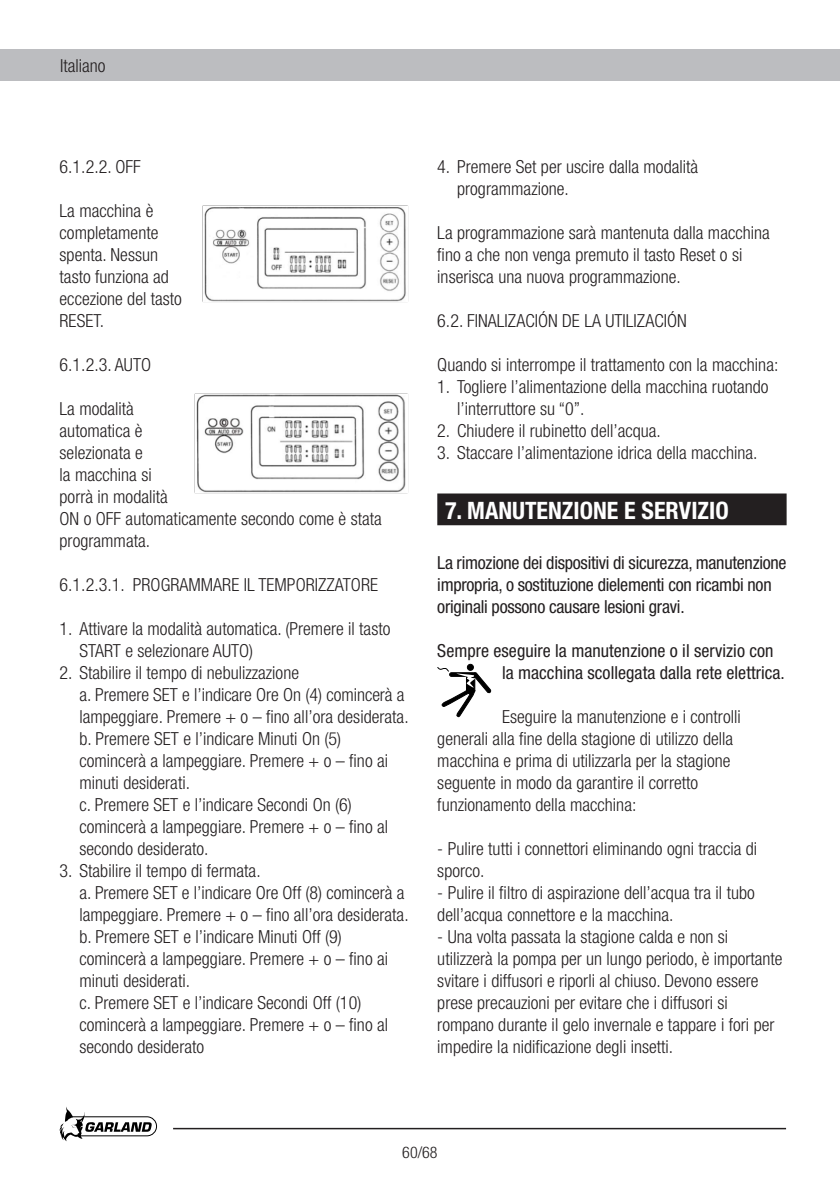
<style>
.page{position:relative;width:840px;height:1191px;background:#fff}
.page>*{position:absolute;margin:0;border:0;box-sizing:border-box;transform-origin:0 0}
.t1{font:700 condensed 24px "Helvetica Neue";color:#fff}
.t2{font:300 condensed 18px/22px "Helvetica Neue";color:#231f20}
.t3{font:condensed 18px/22px "Helvetica Neue";letter-spacing:-.015em;color:#231f20}
.t4{font:300 condensed 16px "Helvetica Neue";color:#231f20}
</style>
<div class="page">
<div style="left:0;top:50px;width:839px;height:31px;background:#bcbdc0"></div>
<svg style="left:59px;top:1107px;width:98px;height:34px"></svg>
<hr style="left:173px;top:1127px;width:612px;height:2px;background:#231f20">
<div style="left:438px;top:494px;width:347px;height:30px;background:#231f20"></div>
<div style="left:437px;top:493px;width:349px;height:32px;border:2px solid #231f20"></div>
<svg style="left:437px;top:664px;width:54px;height:53px"></svg>
<img style="left:202px;top:206px;width:204px;height:96px">
<img style="left:195px;top:393px;width:213px;height:100px">
<p class="t2" style="left:60px;top:55px;width:47px">Italiano</p>
<p class="t2" style="left:60px;top:156px;width:83px">6.1.2.2. OFF</p>
<p class="t2" style="left:60px;top:200px;width:124px">La macchina è completamente spenta. Nessun tasto funziona ad eccezione del tasto<br>RESET.</p>
<p class="t2" style="left:60px;top:354px;width:93px">6.1.2.3. AUTO</p>
<p class="t2" style="left:60px;top:398px;width:323px">La modalità<br>automatica è<br>selezionata e<br>la macchina si<br>porrà in modalità<br>ON o OFF automaticamente secondo come è stata programmata.</p>
<p class="t2" style="left:60px;top:574px;width:320px">6.1.2.3.1. PROGRAMMARE IL TEMPORIZZATORE</p>
<p class="t2" style="left:79px;top:618px;width:312px;text-indent:-20px">1. Attivare la modalità automatica. (Premere il tasto<br>START e selezionare AUTO)</p>
<p class="t2" style="left:60px;top:662px;width:241px">2. Stabilire il tempo di nebulizzazione</p>
<p class="t2" style="left:79px;top:684px;width:330px">a. Premere SET e l’indicare Ore On (4) comincerà a lampeggiare. Premere + o – fino all’ora desiderata.</p>
<p class="t2" style="left:79px;top:728px;width:310px">b. Premere SET e l’indicare Minuti On (5) comincerà a lampeggiare. Premere + o – fino ai minuti desiderati.</p>
<p class="t2" style="left:79px;top:794px;width:310px">c. Premere SET e l’indicare Secondi On (6) comincerà a lampeggiare. Premere + o – fino al secondo desiderato.</p>
<p class="t2" style="left:60px;top:860px;width:202px">3. Stabilire il tempo di fermata.</p>
<p class="t2" style="left:79px;top:882px;width:330px">a. Premere SET e l’indicare Ore Off (8) comincerà a lampeggiare. Premere + o – fino all’ora desiderata.</p>
<p class="t2" style="left:79px;top:926px;width:310px">b. Premere SET e l’indicare Minuti Off (9) comincerà a lampeggiare. Premere + o – fino ai minuti desiderati.</p>
<p class="t2" style="left:79px;top:992px;width:310px">c. Premere SET e l’indicare Secondi Off (10) comincerà a lampeggiare. Premere + o – fino al secondo desiderato</p>
<p class="t2" style="left:457px;top:156px;width:242px;text-indent:-20px">4. Premere Set per uscire dalla modalità programmazione.</p>
<p class="t2" style="left:437px;top:222px;width:334px">La programmazione sarà mantenuta dalla macchina fino a che non venga premuto il tasto Reset o si inserisca una nuova programmazione.</p>
<p class="t2" style="left:437px;top:310px;width:251px">6.2. FINALIZACIÓN DE LA UTILIZACIÓN</p>
<p class="t2" style="left:437px;top:354px;width:342px">Quando si interrompe il trattamento con la macchina:</p>
<p class="t2" style="left:437px;top:376px;width:332px">1. Togliere l’alimentazione della macchina ruotando</p>
<p class="t2" style="left:457px;top:398px;width:129px">l’interruttore su “0”.</p>
<p class="t2" style="left:437px;top:420px;width:225px">2. Chiudere il rubinetto dell’acqua.</p>
<p class="t2" style="left:437px;top:442px;width:321px">3. Staccare l’alimentazione idrica della macchina.</p>
<p class="t1" style="left:445px;top:495px;width:285px">7. MANUTENZIONE E SERVIZIO</p>
<p class="t3" style="left:437px;top:552px;width:350px">La rimozione dei dispositivi di sicurezza, manutenzione impropria, o sostituzione dielementi con ricambi non originali possono causare lesioni gravi.</p>
<p class="t3" style="left:501px;top:640px;width:284px;text-indent:-65px">Sempre eseguire la manutenzione o il servizio con la macchina scollegata dalla rete elettrica.</p>
<p class="t2" style="left:437px;top:706px;width:305px;text-indent:65px">Eseguire la manutenzione e i controlli generali alla fine della stagione di utilizzo della macchina e prima di utilizzarla per la stagione seguente in modo da garantire il corretto funzionamento della macchina:</p>
<p class="t2" style="left:437px;top:838px;width:321px">- Pulire tutti i connettori eliminando ogni traccia di sporco.</p>
<p class="t2" style="left:437px;top:882px;width:319px">- Pulire il filtro di aspirazione dell’acqua tra il tubo dell’acqua connettore e la macchina.</p>
<p class="t2" style="left:437px;top:926px;width:346px">- Una volta passata la stagione calda e non si utilizzerà la pompa per un lungo periodo, è importante svitare i diffusori e riporli al chiuso. Devono essere prese precauzioni per evitare che i diffusori si rompano durante il gelo invernale e tappare i fori per impedire la nidificazione degli insetti.</p>
<p class="t4" style="left:402px;top:1143px;width:37px">60/68</p>
</div>
